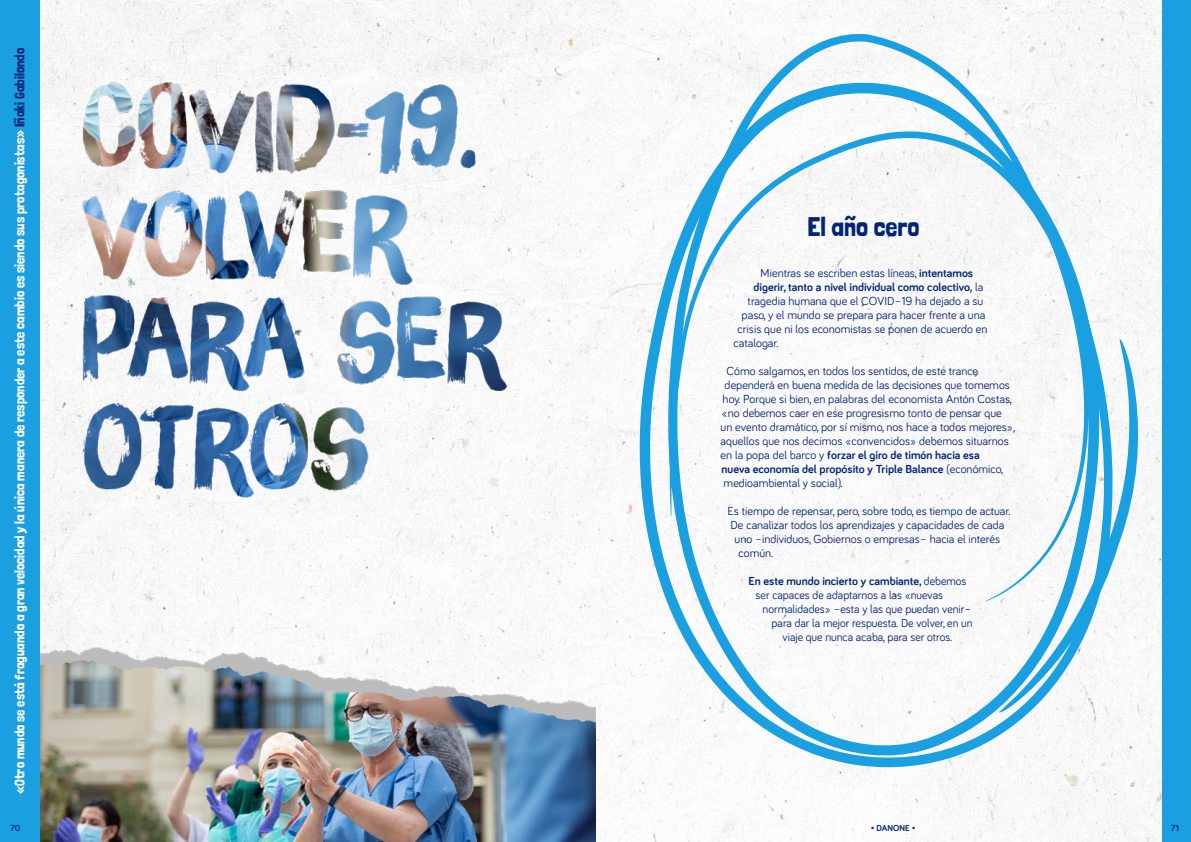
<style>
.page{position:relative;width:1191px;height:842px;background:#fff}
.page>*{position:absolute;margin:0;border:0;box-sizing:border-box;transform-origin:0 0}
.Titulares_1{font:26.8px "Londrina Solid";color:#032578}
.Titulares_1-2{font:13.9px "Londrina Solid";color:#fff}
.Texto_corrido{font:12px "Bariol";color:#032578}
.Texto_corrido-2{font:700 12px "Bariol";color:#032578}
.t1{font:700 9px "Bariol";color:#032578}
.s1{color:#032578}
.s2{font-weight:700}
.s3{font-weight:400}
</style>
<div class="page">
<img style="left:39px;top:0;width:1123px;height:842px">
<img style="left:39px;top:9px;width:556px;height:833px">
<div style="left:0;top:0;width:39px;height:842px;background:#1aa0e0"></div>
<div style="left:1162px;top:0;width:29px;height:842px;background:#1aa0e0"></div>
<svg style="left:620px;top:29px;width:507px;height:749px"></svg>
<svg style="left:998px;top:335px;width:161px;height:383px"></svg>
<p class="Titulares_1-2" style="left:12px;top:794px;width:747px;rotate:-90deg">«Otro mundo se está fraguando a gran velocidad y la única manera de responder a este cambio es siendo sus protagonistas» <span class="s1">Iñaki Gabilondo</span></p>
<p class="t1" style="left:10px;top:821px;width:12px">70</p>
<p class="t1" style="left:871px;top:821px;width:46px">• DANONE •</p>
<p class="t1" style="left:1171px;top:821px;width:9px">71</p>
<p class="Titulares_1" style="left:807px;top:211px;width:113px">El año cero</p>
<p class="Texto_corrido" style="left:760px;top:265px;width:214px">Mientras se escriben estas líneas, <span class="s2">intentamos</span></p>
<p class="Texto_corrido-2" style="left:753px;top:279px;width:231px">digerir, tanto a nivel individual como colectivo, <span class="s3">la</span></p>
<p class="Texto_corrido" style="left:747px;top:293px;width:237px">tragedia humana que el COVID–19 ha dejado a su</p>
<p class="Texto_corrido" style="left:741px;top:307px;width:245px">paso, y el mundo se prepara para hacer frente a una</p>
<p class="Texto_corrido" style="left:737px;top:321px;width:251px">crisis que ni los economistas se ponen de acuerdo en</p>
<p class="Texto_corrido" style="left:733px;top:335px;width:46px">catalogar.</p>
<p class="Texto_corrido" style="left:726px;top:363px;width:253px">Cómo salgamos, en todos los sentidos, de este trance</p>
<p class="Texto_corrido" style="left:724px;top:377px;width:287px">dependerá en buena medida de las decisiones que tomemos</p>
<p class="Texto_corrido" style="left:722px;top:391px;width:291px">hoy. Porque si bien, en palabras del economista Antón Costas,</p>
<p class="Texto_corrido" style="left:721px;top:405px;width:282px">«no debemos caer en ese progresismo tonto de pensar que</p>
<p class="Texto_corrido" style="left:720px;top:419px;width:296px">un evento dramático, por sí mismo, nos hace a todos mejores»,</p>
<p class="Texto_corrido" style="left:720px;top:433px;width:290px">aquellos que nos decimos «convencidos» debemos situarnos</p>
<p class="Texto_corrido-2" style="left:720px;top:447px;width:260px"><span class="s3">en la popa del barco y</span> forzar el giro de timón hacia esa</p>
<p class="Texto_corrido-2" style="left:721px;top:461px;width:283px">nueva economía del propósito y Triple Balance <span class="s3">(económico,</span></p>
<p class="Texto_corrido" style="left:723px;top:475px;width:121px">medioambiental y social).</p>
<p class="Texto_corrido" style="left:727px;top:503px;width:284px">Es tiempo de repensar, pero, sobre todo, es tiempo de actuar.</p>
<p class="Texto_corrido" style="left:730px;top:517px;width:275px">De canalizar todos los aprendizajes y capacidades de cada</p>
<p class="Texto_corrido" style="left:734px;top:531px;width:267px">uno –individuos, Gobiernos o empresas– hacia el interés</p>
<p class="Texto_corrido" style="left:738px;top:545px;width:36px">común.</p>
<p class="Texto_corrido-2" style="left:748px;top:573px;width:219px">En este mundo incierto y cambiante, <span class="s3">debemos</span></p>
<p class="Texto_corrido" style="left:755px;top:587px;width:189px">ser capaces de adaptarnos a las «nuevas</p>
<p class="Texto_corrido" style="left:762px;top:601px;width:210px">normalidades» –esta y las que puedan venir–</p>
<p class="Texto_corrido" style="left:771px;top:615px;width:203px">para dar la mejor respuesta. De volver, en un</p>
<p class="Texto_corrido" style="left:782px;top:629px;width:171px">viaje que nunca acaba, para ser otros.</p>
</div>
